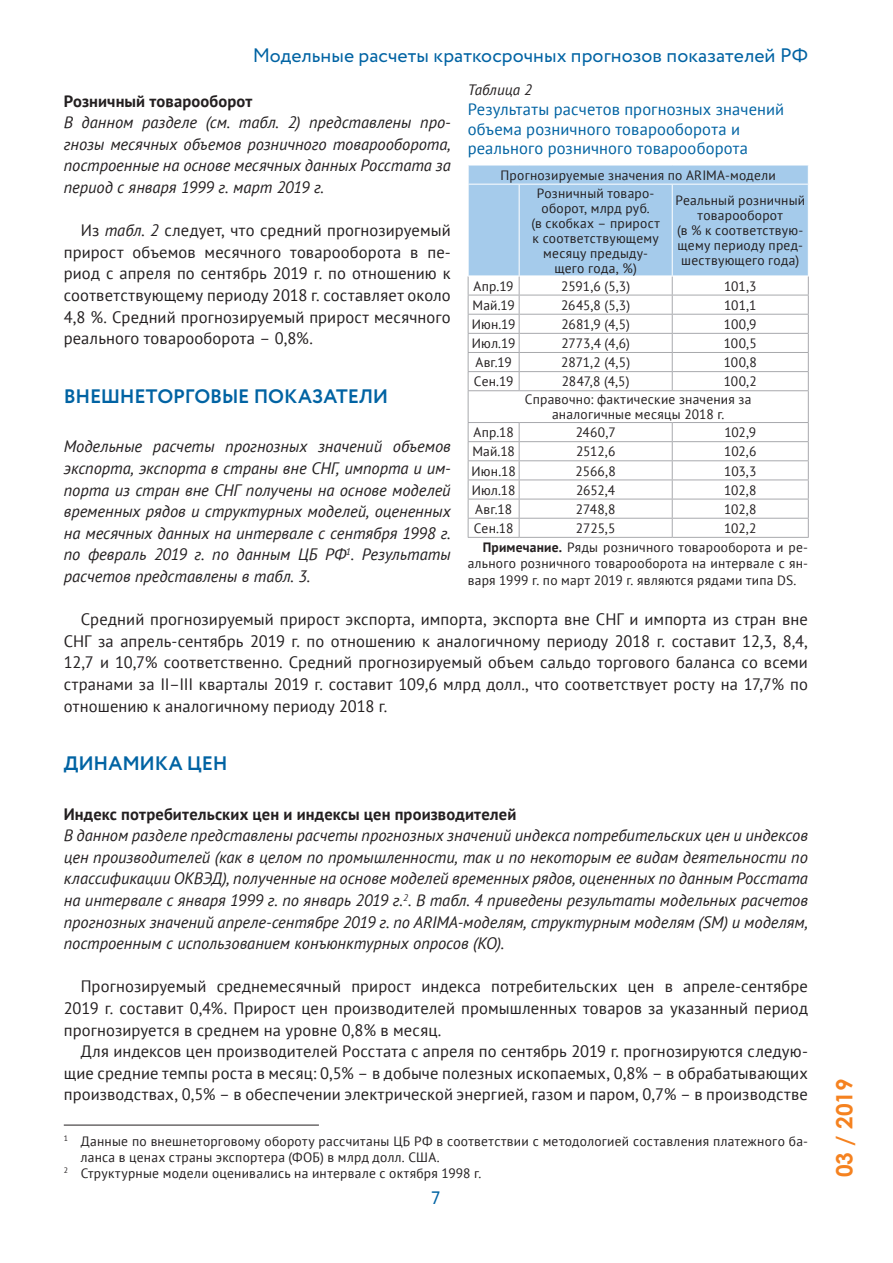
<style>
.page{position:relative;width:893px;height:1263px;background:#fff}
.page>*{position:absolute;margin:0;border:0;box-sizing:border-box;transform-origin:0 0}
.t1{font:700 22.5px "Century Gothic";color:#f58220}
.t2{font:19.5px "Circe";letter-spacing:.005em;color:#0163a3}
.t3{font:700 19.5px "Circe";letter-spacing:-.01em;color:#0163a3}
.t4{font:18px "Circe";color:#0163a3}
.t5{font:16.5px/21.6px "PT Sans";letter-spacing:.01em;color:#231f20;text-align:justify}
.t6{font:italic 16.5px/21.6px "PT Sans";letter-spacing:-.005em;color:#231f20;text-align:justify}
.t7{font:16.5px/19.8px "PT Sans";letter-spacing:.01em;color:#0163a3}
.t8{font:700 16.5px "PT Sans";letter-spacing:.01em;color:#231f20}
.t9{font:italic 15px "PT Sans";color:#231f20}
.t10{font:13.5px/15px "PT Sans";letter-spacing:.015em;color:#231f20}
.s1{font-style:italic}
.s2{font-weight:700}
</style>
<div class="page">
<hr style="left:64px;top:1125px;width:255px;height:1px;background:#231f20">
<hr style="left:468px;top:390px;width:51px;height:1px;background:#a8a9ad">
<hr style="left:468px;top:391px;width:1px;height:31px;background:#a8a9ad">
<hr style="left:519px;top:390px;width:153px;height:1px;background:#a8a9ad">
<hr style="left:672px;top:390px;width:137px;height:1px;background:#a8a9ad">
<hr style="left:808px;top:391px;width:1px;height:31px;background:#a8a9ad">
<hr style="left:468px;top:422px;width:51px;height:1px;background:#a8a9ad">
<hr style="left:519px;top:422px;width:153px;height:1px;background:#a8a9ad">
<hr style="left:672px;top:422px;width:137px;height:1px;background:#a8a9ad">
<hr style="left:468px;top:441px;width:51px;height:1px;background:#a8a9ad">
<hr style="left:519px;top:441px;width:153px;height:1px;background:#a8a9ad">
<hr style="left:672px;top:441px;width:137px;height:1px;background:#a8a9ad">
<hr style="left:468px;top:460px;width:51px;height:1px;background:#a8a9ad">
<hr style="left:519px;top:460px;width:153px;height:1px;background:#a8a9ad">
<hr style="left:672px;top:460px;width:137px;height:1px;background:#a8a9ad">
<hr style="left:468px;top:480px;width:51px;height:1px;background:#a8a9ad">
<hr style="left:519px;top:480px;width:153px;height:1px;background:#a8a9ad">
<hr style="left:672px;top:480px;width:137px;height:1px;background:#a8a9ad">
<hr style="left:468px;top:499px;width:51px;height:1px;background:#a8a9ad">
<hr style="left:519px;top:499px;width:153px;height:1px;background:#a8a9ad">
<hr style="left:672px;top:499px;width:137px;height:1px;background:#a8a9ad">
<hr style="left:468px;top:518px;width:51px;height:1px;background:#a8a9ad">
<svg style="left:468px;top:423px;width:1px;height:114px"></svg>
<hr style="left:519px;top:518px;width:153px;height:1px;background:#a8a9ad">
<svg style="left:519px;top:423px;width:1px;height:114px"></svg>
<hr style="left:672px;top:518px;width:137px;height:1px;background:#a8a9ad">
<svg style="left:672px;top:423px;width:1px;height:114px"></svg>
<svg style="left:808px;top:423px;width:1px;height:114px"></svg>
<hr style="left:468px;top:537px;width:51px;height:1px;background:#a8a9ad">
<hr style="left:519px;top:537px;width:153px;height:1px;background:#a8a9ad">
<hr style="left:672px;top:537px;width:137px;height:1px;background:#a8a9ad">
<svg style="left:468px;top:165px;width:341px;height:225px"></svg>
<hr style="left:468px;top:184px;width:51px;height:1px;background:#fff">
<hr style="left:468px;top:185px;width:1px;height:91px;background:#fff">
<hr style="left:519px;top:184px;width:153px;height:1px;background:#fff">
<hr style="left:519px;top:185px;width:1px;height:91px;background:#fff">
<hr style="left:672px;top:184px;width:137px;height:1px;background:#fff">
<hr style="left:672px;top:185px;width:1px;height:91px;background:#fff">
<hr style="left:808px;top:185px;width:1px;height:91px;background:#fff">
<hr style="left:468px;top:276px;width:51px;height:1px;background:#fff">
<hr style="left:519px;top:276px;width:153px;height:1px;background:#fff">
<hr style="left:672px;top:276px;width:137px;height:1px;background:#fff">
<p class="t2" style="left:253px;top:43px;width:557px">Модельные расчеты краткосрочных прогнозов показателей РФ</p>
<p class="t9" style="left:468px;top:80px;width:66px">Таблица 2</p>
<p class="t7" style="left:468px;top:99px;width:318px">Результаты расчетов прогнозных значений объема розничного товарооборота и реального розничного товарооборота</p>
<p class="t10" style="left:537px;top:166px;width:240px;line-height:18px;text-indent:-36px">Прогнозируемые значения по ARIMA-модели<br>Розничный товаро-</p>
<p class="t10" style="left:532px;top:200px;width:130px;text-align:center">оборот, млрд руб.<br>(в скобках – прирост к соответствующему месяцу предыду&shy;щего года, %)</p>
<p class="t10" style="left:675px;top:193px;width:131px;text-align:center">Реальный розничный товарооборот<br>(в % к соответствую&shy;щему периоду пред&shy;шествующего года)</p>
<p class="t10" style="left:474px;top:278px;width:42px">Апр.19</p>
<p class="t10" style="left:561px;top:278px;width:70px">2591,6 (5,3)</p>
<p class="t10" style="left:724px;top:278px;width:34px">101,3</p>
<p class="t10" style="left:472px;top:297px;width:44px">Май.19</p>
<p class="t10" style="left:561px;top:297px;width:71px">2645,8 (5,3)</p>
<p class="t10" style="left:724px;top:297px;width:34px">101,1</p>
<p class="t10" style="left:472px;top:316px;width:45px">Июн.19</p>
<p class="t10" style="left:561px;top:316px;width:70px">2681,9 (4,5)</p>
<p class="t10" style="left:724px;top:316px;width:34px">100,9</p>
<p class="t10" style="left:472px;top:335px;width:45px">Июл.19</p>
<p class="t10" style="left:561px;top:335px;width:70px">2773,4 (4,6)</p>
<p class="t10" style="left:724px;top:335px;width:34px">100,5</p>
<p class="t10" style="left:475px;top:355px;width:38px">Авг.19</p>
<p class="t10" style="left:561px;top:355px;width:70px">2871,2 (4,5)</p>
<p class="t10" style="left:724px;top:355px;width:35px">100,8</p>
<p class="t10" style="left:474px;top:374px;width:41px">Сен.19</p>
<p class="t10" style="left:562px;top:374px;width:69px">2847,8 (4,5)</p>
<p class="t8" style="left:64px;top:90px;width:190px">Розничный товарооборот</p>
<p class="t6" style="left:64px;top:111px;width:388px">В данном разделе (см. табл. 2) представлены про&shy;гнозы месячных объемов розничного товарооборота, построенные на основе месячных данных Росстата за период с января 1999 г. март 2019 г.</p>
<p class="t5" style="left:64px;top:219px;width:388px;text-indent:17px">Из <span class="s1">табл. 2</span> следует, что средний прогнозируемый прирост объемов месячного товарооборота в пе&shy;риод с апреля по сентябрь 2019 г. по отношению к соответствующему периоду 2018 г. составляет около 4,8 %. Средний прогнозируемый прирост месячного реального товарооборота – 0,8%.</p>
<p class="t10" style="left:525px;top:372px;width:234px;line-height:18px;text-indent:199px">100,2<br>Справочно: фактические значения за</p>
<p class="t10" style="left:552px;top:407px;width:174px">аналогичные месяцы 2018 г.</p>
<p class="t3" style="left:64px;top:383px;width:326px">ВНЕШНЕТОРГОВЫЕ ПОКАЗАТЕЛИ</p>
<p class="t6" style="left:64px;top:435px;width:388px">Модельные расчеты прогнозных значений объемов экспорта, экспорта в страны вне СНГ, импорта и им&shy;порта из стран вне СНГ получены на основе моделей временных рядов и структурных моделей, оцененных на месячных данных на интервале с сентября 1998 г. по февраль 2019 г. по данным ЦБ РФ<sup>1</sup>. Результаты расчетов представлены в табл. 3.</p>
<p class="t5" style="left:64px;top:608px;width:746px;text-indent:17px">Средний прогнозируемый прирост экспорта, импорта, экспорта вне СНГ и импорта из стран вне СНГ за апрель-сентябрь 2019 г. по отношению к аналогичному периоду 2018 г. составит 12,3, 8,4, 12,7 и 10,7% соответственно. Средний прогнозируемый объем сальдо торгового баланса со всеми странами за II–III кварталы 2019 г. составит 109,6 млрд долл., что соответствует росту на 17,7% по отношению к аналогичному периоду 2018 г.</p>
<p class="t10" style="left:473px;top:425px;width:42px">Апр.18</p>
<p class="t10" style="left:576px;top:425px;width:42px">2460,7</p>
<p class="t10" style="left:724px;top:425px;width:33px">102,9</p>
<p class="t10" style="left:472px;top:444px;width:44px">Май.18</p>
<p class="t10" style="left:576px;top:444px;width:41px">2512,6</p>
<p class="t10" style="left:724px;top:444px;width:34px">102,6</p>
<p class="t10" style="left:472px;top:463px;width:46px">Июн.18</p>
<p class="t10" style="left:576px;top:463px;width:42px">2566,8</p>
<p class="t10" style="left:724px;top:463px;width:34px">103,3</p>
<p class="t10" style="left:472px;top:482px;width:45px">Июл.18</p>
<p class="t10" style="left:576px;top:482px;width:41px">2652,4</p>
<p class="t10" style="left:724px;top:482px;width:34px">102,8</p>
<p class="t10" style="left:475px;top:501px;width:38px">Авг.18</p>
<p class="t10" style="left:576px;top:501px;width:41px">2748,8</p>
<p class="t10" style="left:724px;top:501px;width:34px">102,8</p>
<p class="t10" style="left:474px;top:520px;width:41px">Сен.18</p>
<p class="t10" style="left:576px;top:520px;width:41px">2725,5</p>
<p class="t10" style="left:483px;top:518px;width:327px;line-height:19.2px;text-indent:241px">102,2<br><span class="s2">Примечание.</span> Ряды розничного товарооборота и ре-</p>
<p class="t10" style="left:468px;top:555px;width:342px;line-height:16.2px">ального розничного товарооборота на интервале с ян&shy;варя 1999 г. по март 2019 г. являются рядами типа DS.</p>
<p class="t3" style="left:64px;top:750px;width:165px">ДИНАМИКА ЦЕН</p>
<p class="t8" style="left:64px;top:803px;width:454px">Индекс потребительских цен и индексы цен производителей</p>
<p class="t6" style="left:64px;top:824px;width:746px">В данном разделе представлены расчеты прогнозных значений индекса потребительских цен и индексов цен производителей (как в целом по промышленности, так и по некоторым ее видам деятельности по классификации ОКВЭД), полученные на основе моделей временных рядов, оцененных по данным Росстата на интервале с января 1999 г. по январь 2019 г.<sup>2</sup>. В табл. 4 приведены результаты модельных расчетов прогнозных значений апреле-сентябре 2019 г. по ARIMA-моделям, структурным моделям (SM) и моделям, построенным с использованием конъюнктурных опросов (КО).</p>
<p class="t5" style="left:64px;top:975px;width:746px;text-indent:17px">Прогнозируемый среднемесячный прирост индекса потребительских цен в апреле-сентябре 2019 г. составит 0,4%. Прирост цен производителей промышленных товаров за указанный период прогнозируется в среднем на уровне 0,8% в месяц.</p>
<p class="t5" style="left:64px;top:1040px;width:746px;text-indent:17px">Для индексов цен производителей Росстата с апреля по сентябрь 2019 г. прогнозируются следую&shy;щие средние темпы роста в месяц: 0,5% – в добыче полезных ископаемых, 0,8% – в обрабатывающих производствах, 0,5% – в обеспечении электрической энергией, газом и паром, 0,7% – в производстве</p>
<p class="t10" style="left:64px;top:1133px;width:746px"><sup>1</sup> Данные по внешнеторговому обороту рассчитаны ЦБ РФ в соответствии с методологией составления платежного ба-</p>
<p class="t10" style="left:81px;top:1149px;width:360px">ланса в ценах страны экспортера (ФОБ) в млрд долл. США.</p>
<p class="t10" style="left:64px;top:1165px;width:419px"><sup>2</sup> Структурные модели оценивались на интервале с октября 1998 г.</p>
<p class="t4" style="left:431px;top:1186px;width:10px">7</p>
<h1 class="t1" style="left:827px;top:1177px;width:100px;rotate:-90deg">03 / 2019</h1>
</div>
